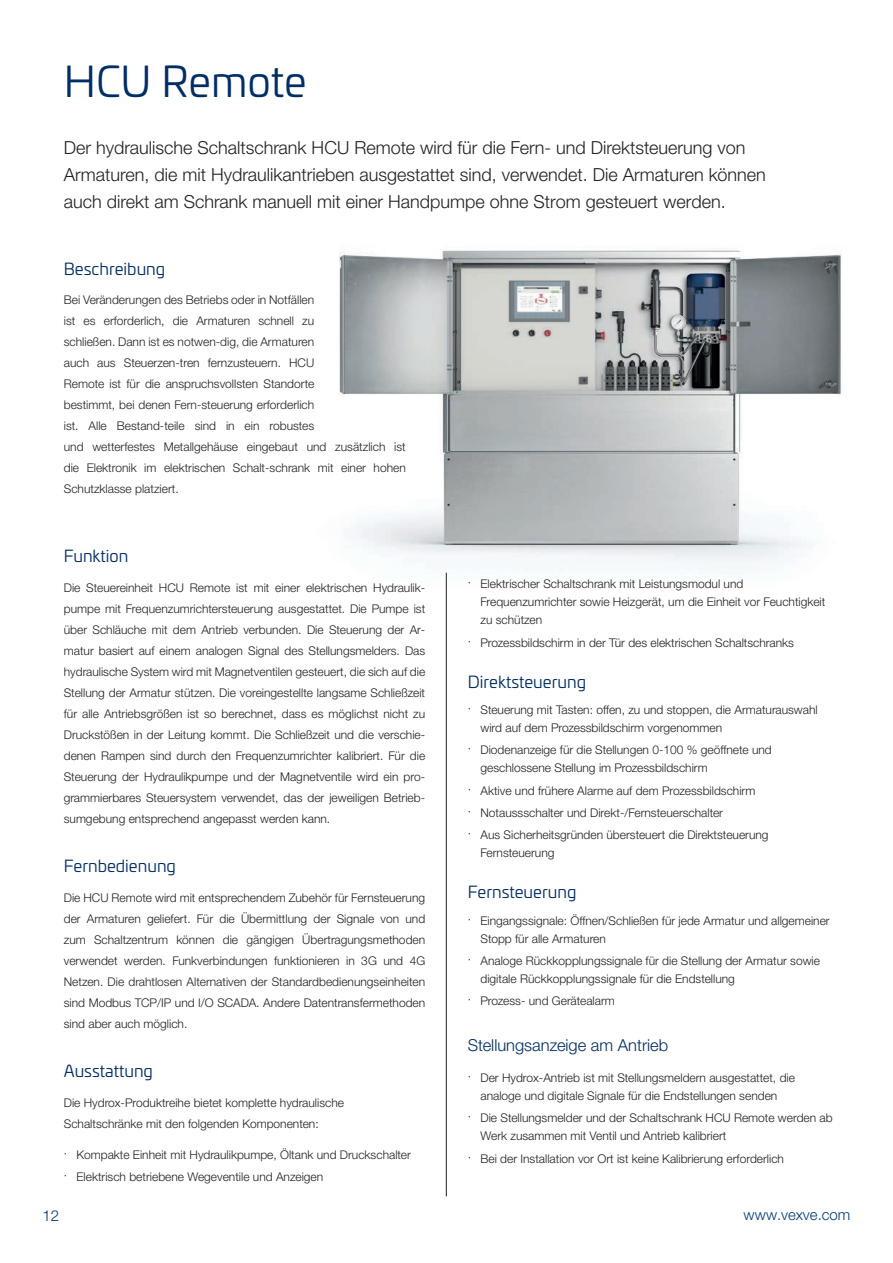
<style>
.page{position:relative;width:893px;height:1263px;background:#fff}
.page>*{position:absolute;margin:0;border:0;box-sizing:border-box;transform-origin:0 0}
.t1{font:42px "Univia Pro";color:#002d66}
.t2{font:300 18px/27px "Helvetica Neue LTW1 G";color:#231f20}
.t3{font:16.5px "Univia Pro";color:#002d66}
.t4{font:300 16.5px "Helvetica Neue LTW1 G";color:#002d66}
.t5{font:300 15px "Helvetica Neue LTW1 G";color:#013d7d}
.t6{font:300 15px "Helvetica Neue LTW1 G";color:#002d66}
.t7{font:300 12px/21px "Helvetica Neue LTW1 G";color:#231f20}
</style>
<div class="page">
<img style="left:339px;top:248px;width:503px;height:363px">
<hr style="left:446px;top:573px;width:1px;height:623px;background:#231f20">
<h1 class="t1" style="left:64px;top:51px;width:244px">HCU Remote</h1>
<p class="t2" style="left:64px;top:134px;width:704px">Der hydraulische Schaltschrank HCU Remote wird für die Fern- und Direktsteuerung von<br>Armaturen, die mit Hydraulikantrieben ausgestattet sind, verwendet. Die Armaturen können auch direkt am Schrank manuell mit einer Handpumpe ohne Strom gesteuert werden.</p>
<h3 class="t3" style="left:64px;top:257px;width:103px">Beschreibung</h3>
<p class="t7" style="left:64px;top:289px;width:343px">Bei Veränderungen des Betriebs oder in Notfällen<br>ist es erforderlich, die Armaturen schnell zu<br>schließen. Dann ist es notwen-dig, die Armaturen<br>auch aus Steuerzen-tren fernzusteuern. HCU<br>Remote ist für die anspruchsvollsten Standorte<br>bestimmt, bei denen Fern-steuerung erforderlich<br>ist. Alle Bestand-teile sind in ein robustes<br>und wetterfestes Metallgehäuse eingebaut und zusätzlich ist die Elektronik im elektrischen Schalt-schrank mit einer hohen Schutzklasse platziert.</p>
<h3 class="t3" style="left:64px;top:544px;width:66px">Funktion</h3>
<p class="t7" style="left:64px;top:577px;width:363px;text-align:justify">Die Steuereinheit HCU Remote ist mit einer elektrischen Hydraulik&shy;pumpe mit Frequenzumrichtersteuerung ausgestattet. Die Pumpe ist über Schläuche mit dem Antrieb verbunden. Die Steuerung der Ar&shy;matur basiert auf einem analogen Signal des Stellungsmelders. Das hydraulische System wird mit Magnetventilen gesteuert, die sich auf die Stellung der Armatur stützen. Die voreingestellte langsame Schließzeit für alle Antriebsgrößen ist so berechnet, dass es möglichst nicht zu Druckstößen in der Leitung kommt. Die Schließzeit und die verschie&shy;denen Rampen sind durch den Frequenzumrichter kalibriert. Für die Steuerung der Hydraulikpumpe und der Magnetventile wird ein pro&shy;grammierbares Steuersystem verwendet, das der jeweiligen Betrieb&shy;sumgebung entsprechend angepasst werden kann.</p>
<h3 class="t3" style="left:64px;top:854px;width:114px">Fernbedienung</h3>
<p class="t7" style="left:64px;top:887px;width:363px;text-align:justify">Die HCU Remote wird mit entsprechendem Zubehör für Fernsteuerung der Armaturen geliefert. Für die Übermittlung der Signale von und zum Schaltzentrum können die gängigen Übertragungsmethoden verwendet werden. Funkverbindungen funktionieren in 3G und 4G Netzen. Die drahtlosen Alternativen der Standardbedienungseinheiten sind Modbus TCP/IP und I/O SCADA. Andere Datentransfermethoden sind aber auch möglich.</p>
<h3 class="t3" style="left:64px;top:1059px;width:91px">Ausstattung</h3>
<p class="t7" style="left:64px;top:1092px;width:282px">Die Hydrox-Produktreihe bietet komplette hydraulische<br>Schaltschränke mit den folgenden Komponenten:</p>
<p class="t7" style="left:64px;top:1143px;width:349px;line-height:22.2px">· Kompakte Einheit mit Hydraulikpumpe, Öltank und Druckschalter · Elektrisch betriebene Wegeventile und Anzeigen</p>
<p class="t7" style="left:480px;top:575px;width:346px;line-height:18px;text-indent:-13px">· Elektrischer Schaltschrank mit Leistungsmodul und<br>Frequenzumrichter sowie Heizgerät, um die Einheit vor Feuchtigkeit zu schützen</p>
<p class="t7" style="left:468px;top:632px;width:328px">· Prozessbildschirm in der Tür des elektrischen Schaltschranks</p>
<h3 class="t3" style="left:468px;top:669px;width:120px">Direktsteuerung</h3>
<p class="t7" style="left:480px;top:701px;width:339px;line-height:18px;text-indent:-13px">· Steuerung mit Tasten: offen, zu und stoppen, die Armaturauswahl wird auf dem Prozessbildschirm vorgenommen</p>
<p class="t7" style="left:480px;top:741px;width:293px;line-height:18px;text-indent:-13px">· Diodenanzeige für die Stellungen 0-100 % geöffnete und geschlossene Stellung im Prozessbildschirm</p>
<p class="t7" style="left:468px;top:779px;width:302px;line-height:22.2px">· Aktive und frühere Alarme auf dem Prozessbildschirm<br>· Notaussschalter und Direkt-/Fernsteuerschalter<br>· Aus Sicherheitsgründen übersteuert die Direktsteuerung</p>
<p class="t7" style="left:480px;top:842px;width:75px">Fernsteuerung</p>
<h3 class="t3" style="left:468px;top:880px;width:110px">Fernsteuerung</h3>
<p class="t7" style="left:480px;top:911px;width:351px;line-height:18px;text-indent:-13px">· Eingangssignale: Öffnen/Schließen für jede Armatur und allgemeiner<br>Stopp für alle Armaturen</p>
<p class="t7" style="left:480px;top:951px;width:341px;line-height:18px;text-indent:-13px">· Analoge Rückkopplungssignale für die Stellung der Armatur sowie digitale Rückkopplungssignale für die Endstellung</p>
<p class="t7" style="left:468px;top:990px;width:149px">· Prozess- und Gerätealarm</p>
<h3 class="t4" style="left:468px;top:1035px;width:202px">Stellungsanzeige am Antrieb</h3>
<p class="t7" style="left:468px;top:1069px;width:329px;line-height:18px;text-align:center">· Der Hydrox-Antrieb ist mit Stellungsmeldern ausgestattet, die analoge und digitale Signale für die Endstellungen senden</p>
<p class="t7" style="left:480px;top:1109px;width:354px;line-height:18px;text-indent:-13px">· Die Stellungsmelder und der Schaltschrank HCU Remote werden ab<br>Werk zusammen mit Ventil und Antrieb kalibriert</p>
<p class="t7" style="left:468px;top:1148px;width:318px">· Bei der Installation vor Ort ist keine Kalibrierung erforderlich</p>
<p class="t6" style="left:43px;top:1206px;width:18px">12</p>
<p class="t5" style="left:743px;top:1206px;width:108px">www.vexve.com</p>
</div>
